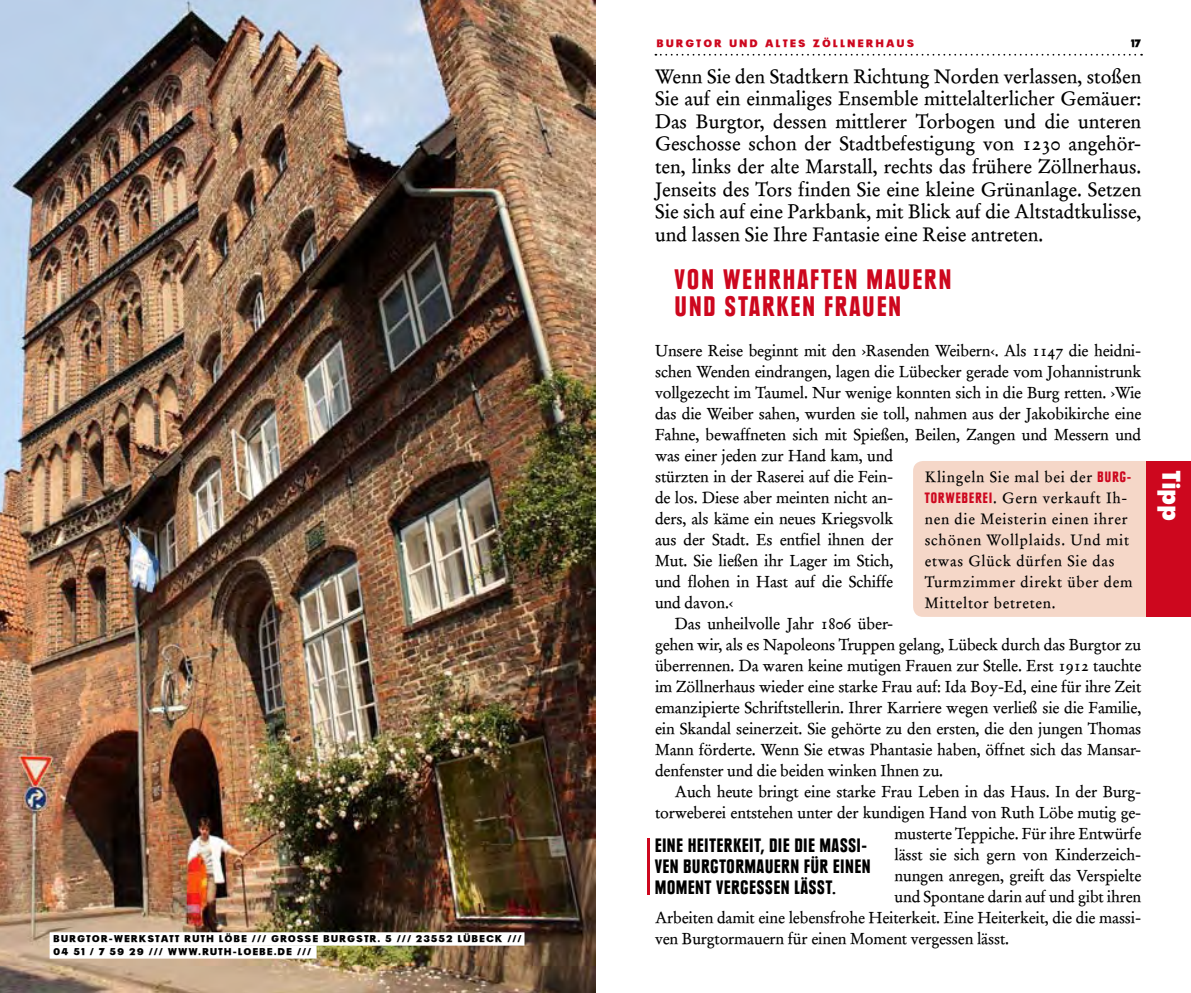
<style>
.page{position:relative;width:1191px;height:993px;background:#fff}
.page>*{position:absolute;margin:0;border:0;box-sizing:border-box;transform-origin:0 0}
.t1{font:900 condensed 28px/27.1px "Plak";letter-spacing:.09em;color:#cd071e}
.t2{font:900 24.5px "Plak";color:#fff}
.t3{font:19.25px/22.6px "AGV Garamond Medival";color:#000;text-align:justify}
.t4{font:900 condensed 19.25px/21px "Plak";letter-spacing:.05em;color:#000}
.t5{font:15.75px "AGV Garamond Medival";letter-spacing:-.01em;color:#000}
.t6{font:14.88px/21px "AGV Garamond Medival";letter-spacing:.05em;color:#000}
.t7{font:900 10.5px "Plak";letter-spacing:.25em;color:#cd071e}
.t8{font:900 10.5px "Plak";color:#000}
.t9{font:900 9.62px/13px "Plak";letter-spacing:.16em;color:#000}
.s1{font-family:"Plak";font-weight:900;font-stretch:condensed;color:#cd071e}
</style>
<div class="page">
<svg style="left:655px;top:54px;width:487px;height:2px"></svg>
<hr style="left:647px;top:838px;width:3px;height:56px;background:#cd071e">
<div style="left:913px;top:461px;width:243px;height:155px;background:#f5d7c8;border-radius:10px"></div>
<div style="left:1146px;top:461px;width:45px;height:155px;background:#cd071e"></div>
<img style="left:0;top:0;width:595px;height:992px">
<div style="left:50px;top:932px;width:474px;height:13px;background:#fff"></div>
<div style="left:50px;top:944px;width:266px;height:14px;background:#fff"></div>
<p class="t9" style="left:53px;top:932px;width:469px">BURGTOR-WERKSTATT RUTH LÖBE /// GROSSE BURGSTR. 5 /// 23552 LÜ BECK ///<br>04 51 / 7 59 29 /// WWW.RUTH-LOEBE.DE ///</p>
<p class="t7" style="left:657px;top:37px;width:259px">BURGTOR UND ALTES ZÖLLNERHAUS</p>
<p class="t8" style="left:1131px;top:37px;width:11px">17</p>
<p class="t3" style="left:655px;top:65px;width:488px">Wenn Sie den Stadtkern Richtung Norden verlassen, stoßen Sie auf ein einmaliges Ensemble mittelalterlicher Gemäuer:<br>Das Burgtor, dessen mittlerer Torbogen und die unteren Geschosse schon der Stadtbefestigung von 1230 angehör&shy;ten, links der alte Marstall, rechts das frühere Zöllnerhaus.<br>Jenseits des Tors finden Sie eine kleine Grünanlage. Setzen Sie sich auf eine Parkbank, mit Blick auf die Altstadtkulisse, und lassen Sie Ihre Fantasie eine Reise antreten.</p>
<p class="t1" style="left:675px;top:266px;width:277px">VON WEHRHAFTEN MAUERN<br>UND STARKEN FRAUEN</p>
<p class="t5" style="left:655px;top:341px;width:488px">Unsere Reise beginnt mit den ›Rasenden Weibern‹. Als 1147 die heidni-</p>
<p class="t5" style="left:655px;top:362px;width:488px">schen Wenden eindrangen, lagen die Lübecker gerade vom Johannistrunk</p>
<p class="t5" style="left:655px;top:383px;width:488px">vollgezecht im Taumel. Nur wenige konnten sich in die Burg retten. ›Wie</p>
<p class="t5" style="left:655px;top:404px;width:488px">das die Weiber sahen, wurden sie toll, nahmen aus der Jakobikirche eine</p>
<p class="t5" style="left:655px;top:425px;width:488px">Fahne, bewaffneten sich mit Spießen, Beilen, Zangen und Messern und</p>
<p class="t5" style="left:655px;top:446px;width:240px">was einer jeden zur Hand kam, und</p>
<p class="t5" style="left:655px;top:467px;width:240px">stürzten in der Raserei auf die Fein-</p>
<p class="t5" style="left:655px;top:488px;width:240px">de los. Diese aber meinten nicht an-</p>
<p class="t5" style="left:655px;top:509px;width:240px">ders, als käme ein neues Kriegsvolk</p>
<p class="t5" style="left:655px;top:530px;width:240px">aus der Stadt. Es entfiel ihnen der</p>
<p class="t5" style="left:655px;top:550px;width:240px">Mut. Sie ließen ihr Lager im Stich,</p>
<p class="t5" style="left:655px;top:571px;width:240px">und flohen in Hast auf die Schiffe</p>
<p class="t5" style="left:655px;top:592px;width:80px">und davon.‹</p>
<p class="t5" style="left:675px;top:613px;width:220px">Das unheilvolle Jahr 1806 über-</p>
<p class="t5" style="left:655px;top:634px;width:488px">gehen wir, als es Napoleons Truppen gelang, Lübeck durch das Burgtor zu</p>
<p class="t5" style="left:655px;top:655px;width:488px">überrennen. Da waren keine mutigen Frauen zur Stelle. Erst 1912 tauchte</p>
<p class="t5" style="left:655px;top:676px;width:488px">im Zöllnerhaus wieder eine starke Frau auf: Ida Boy-Ed, eine für ihre Zeit</p>
<p class="t5" style="left:655px;top:697px;width:488px">emanzipierte Schriftstellerin. Ihrer Karriere wegen verließ sie die Familie,</p>
<p class="t5" style="left:655px;top:718px;width:488px">ein Skandal seinerzeit. Sie gehörte zu den ersten, die den jungen Thomas</p>
<p class="t5" style="left:655px;top:739px;width:488px">Mann förderte. Wenn Sie etwas Phantasie haben, öffnet sich das Mansar-</p>
<p class="t5" style="left:655px;top:760px;width:288px">denfenster und die beiden winken Ihnen zu.</p>
<p class="t5" style="left:675px;top:781px;width:468px">Auch heute bringt eine starke Frau Leben in das Haus. In der Burg-</p>
<p class="t5" style="left:655px;top:802px;width:488px">torweberei entstehen unter der kundigen Hand von Ruth Löbe mutig ge-</p>
<p class="t5" style="left:894px;top:823px;width:248px">musterte Teppiche. Für ihre Entwürfe</p>
<p class="t5" style="left:894px;top:844px;width:248px">lässt sie sich gern von Kinderzeich-</p>
<p class="t5" style="left:894px;top:865px;width:248px">nungen anregen, greift das Verspielte</p>
<p class="t5" style="left:894px;top:886px;width:248px">und Spontane darin auf und gibt ihren</p>
<p class="t5" style="left:655px;top:907px;width:488px">Arbeiten damit eine lebensfrohe Heiterkeit. Eine Heiterkeit, die die massi-</p>
<p class="t5" style="left:655px;top:928px;width:354px">ven Burgtormauern für einen Moment vergessen lässt.</p>
<p class="t6" style="left:924px;top:466px;width:209px">Klingeln Sie mal bei der <span class="s1">BURG-<br>TORWEBEREI</span>. Gern verkauft Ih&shy;nen die Meisterin einen ihrer schönen Wollplaids. Und mit etwas Glück dürfen Sie das<br>Turmzimmer direkt über dem<br>Mitteltor betreten.</p>
<p class="t2" style="left:1186px;top:471px;width:51px;rotate:90deg">TIPP</p>
<p class="t4" style="left:655px;top:834px;width:217px">EINE HEITERKEIT, DIE DIE MASSI-<br>VEN BURGTORMAUERN FÜR EINEN<br>MOMENT VERGESSEN LÄSST.</p>
</div>
